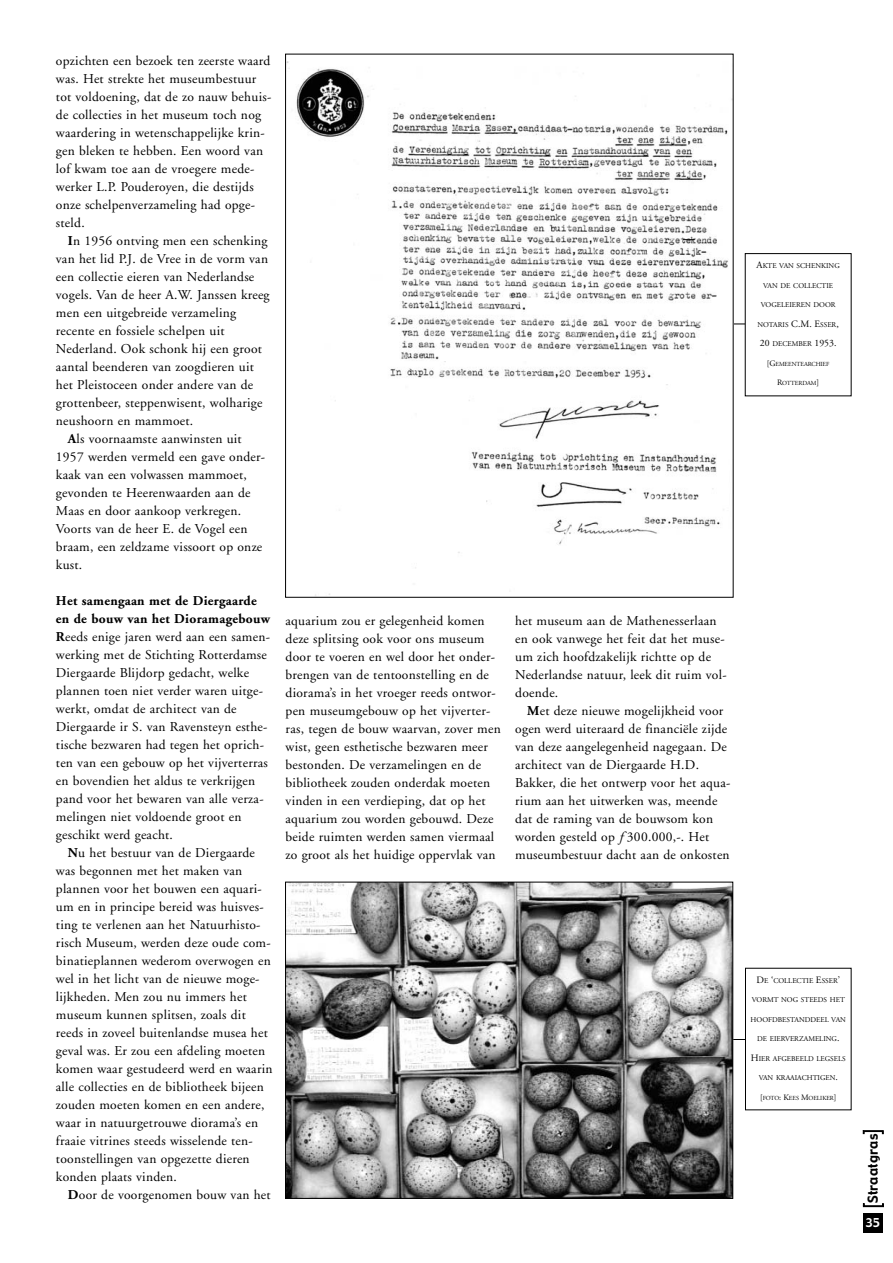
<style>
.page{position:relative;width:893px;height:1263px;background:#fff}
.page>*{position:absolute;margin:0;border:0;box-sizing:border-box;transform-origin:0 0}
.t1{font:13.5px/18px "Adobe Garamond";letter-spacing:.02em;color:#000}
.t2{font:13.5px "Gadget";letter-spacing:.02em;color:#000}
.t3{font:12px "Gadget";color:#fff}
.t4{font:7.35px "Adobe Garamond";color:#000}
.t5{font:6.15px "Adobe Garamond";letter-spacing:-.01em;color:#000}
.s1{font-weight:700}
.s2{font-style:italic}
.s3{font-size:9.75px}
.s4{font-size:8.25px}
</style>
<div class="page">
<svg style="left:733px;top:324px;width:12px;height:1px"></svg>
<svg style="left:862px;top:1203px;width:22px;height:4px"></svg>
<svg style="left:862px;top:1130px;width:22px;height:4px"></svg>
<div style="left:863px;top:1214px;width:19px;height:19px;background:#000"></div>
<svg style="left:733px;top:968px;width:118px;height:142px"></svg>
<img style="left:287px;top:62px;width:441px;height:533px">
<img style="left:287px;top:884px;width:444px;height:313px">
<div style="left:285px;top:882px;width:448px;height:317px;border:1px solid #000"></div>
<p class="t1" style="left:56px;top:53px;width:217px">opzichten een bezoek ten zeerste waard was. Het strekte het museumbestuur tot voldoening, dat de zo nauw behuis&shy;de collecties in het museum toch nog waardering in wetenschappelijke krin&shy;gen bleken te hebben. Een woord van lof kwam toe aan de vroegere mede&shy;werker L.P. Pouderoyen, die destijds onze schelpenverzameling had opge&shy;steld.</p>
<p class="t1" style="left:68px;top:233px;width:201px"><span class="s1">I</span>n 1956 ontving men een schenking</p>
<p class="t1" style="left:56px;top:251px;width:214px">van het lid P.J. de Vree in de vorm van</p>
<p class="t1" style="left:56px;top:269px;width:200px">een collectie eieren van Nederlandse</p>
<p class="t1" style="left:56px;top:287px;width:215px">vogels. Van de heer A.W. Janssen kreeg</p>
<p class="t1" style="left:56px;top:305px;width:182px">men een uitgebreide verzameling</p>
<p class="t1" style="left:56px;top:323px;width:170px">recente en fossiele schelpen uit</p>
<p class="t1" style="left:56px;top:341px;width:207px">Nederland. Ook schonk hij een groot</p>
<p class="t1" style="left:56px;top:359px;width:199px">aantal beenderen van zoogdieren uit</p>
<p class="t1" style="left:56px;top:377px;width:199px">het Pleistoceen onder andere van de</p>
<p class="t1" style="left:56px;top:395px;width:208px">grottenbeer, steppenwisent, wolharige</p>
<p class="t1" style="left:56px;top:413px;width:139px">neushoorn en mammoet.</p>
<p class="t1" style="left:68px;top:431px;width:175px"><span class="s1">A</span>ls voornaamste aanwinsten uit</p>
<p class="t1" style="left:56px;top:449px;width:211px">1957 werden vermeld een gave onder-</p>
<p class="t1" style="left:56px;top:467px;width:192px">kaak van een volwassen mammoet,</p>
<p class="t1" style="left:56px;top:485px;width:196px">gevonden te Heerenwaarden aan de</p>
<p class="t1" style="left:56px;top:503px;width:187px">Maas en door aankoop verkregen.</p>
<p class="t1" style="left:56px;top:521px;width:193px">Voorts van de heer E. de Vogel een</p>
<p class="t1" style="left:56px;top:539px;width:208px">braam, een zeldzame vissoort op onze</p>
<p class="t1" style="left:56px;top:557px;width:28px">kust.</p>
<p class="t1" style="left:56px;top:593px;width:216px"><span class="s1">Het samengaan met de Diergaarde en de bouw van het Dioramagebouw R</span>eeds enige jaren werd aan een samen&shy;werking met de Stichting Rotterdamse Diergaarde Blijdorp gedacht, welke plannen toen niet verder waren uitge&shy;werkt, omdat de architect van de Diergaarde ir S. van Ravensteyn esthe&shy;tische bezwaren had tegen het oprich&shy;ten van een gebouw op het vijverterras en bovendien het aldus te verkrijgen pand voor het bewaren van alle verza&shy;melingen niet voldoende groot en geschikt werd geacht.</p>
<p class="t1" style="left:56px;top:845px;width:218px;text-indent:12px"><span class="s1">N</span>u het bestuur van de Diergaarde was begonnen met het maken van plannen voor het bouwen een aquari&shy;um en in principe bereid was huisves&shy;ting te verlenen aan het Natuurhisto&shy;risch Museum, werden deze oude com&shy;binatieplannen wederom overwogen en wel in het licht van de nieuwe moge&shy;lijkheden. Men zou nu immers het museum kunnen splitsen, zoals dit reeds in zoveel buitenlandse musea het geval was. Er zou een afdeling moeten komen waar gestudeerd werd en waarin alle collecties en de bibliotheek bijeen zouden moeten komen en een andere, waar in natuurgetrouwe diorama’s en fraaie vitrines steeds wisselende ten&shy;toonstellingen van opgezette dieren konden plaats vinden.</p>
<p class="t1" style="left:68px;top:1187px;width:204px"><span class="s1">D</span>oor de voorgenomen bouw van het</p>
<p class="t1" style="left:285px;top:613px;width:217px">aquarium zou er gelegenheid komen deze splitsing ook voor ons museum door te voeren en wel door het onder&shy;brengen van de tentoonstelling en de diorama’s in het vroeger reeds ontwor&shy;pen museumgebouw op het vijverter&shy;ras, tegen de bouw waarvan, zover men wist, geen esthetische bezwaren meer bestonden. De verzamelingen en de bibliotheek zouden onderdak moeten vinden in een verdieping, dat op het aquarium zou worden gebouwd. Deze beide ruimten werden samen viermaal zo groot als het huidige oppervlak van</p>
<p class="t1" style="left:515px;top:613px;width:213px">het museum aan de Mathenesserlaan en ook vanwege het feit dat het muse&shy;um zich hoofdzakelijk richtte op de<br>Nederlandse natuur, leek dit ruim vol&shy;doende.</p>
<p class="t1" style="left:515px;top:703px;width:217px;text-indent:12px"><span class="s1">M</span>et deze nieuwe mogelijkheid voor ogen werd uiteraard de financiële zijde van deze aangelegenheid nagegaan. De architect van de Diergaarde H.D.<br>Bakker, die het ontwerp voor het aqua&shy;rium aan het uitwerken was, meende dat de raming van de bouwsom kon worden gesteld op <span class="s2">f</span> 300.000,-. Het museumbestuur dacht aan de onkosten</p>
<p class="t4" style="left:756px;top:263px;width:85px"><span class="s3">A</span>KTE VAN SCHENKING</p>
<p class="t4" style="left:763px;top:283px;width:71px">VAN DE COLLECTIE</p>
<p class="t4" style="left:760px;top:302px;width:76px">VOGELEIEREN DOOR</p>
<p class="t4" style="left:757px;top:322px;width:83px">NOTARIS <span class="s3">C.M. E</span>SSER<span class="s3">,</span></p>
<p class="t4" style="left:760px;top:341px;width:78px"><span class="s3">20</span> DECEMBER <span class="s3">1953.</span></p>
<p class="t5" style="left:766px;top:362px;width:64px"><span class="s4">[G</span>EMEENTEARCHIEF</p>
<p class="t5" style="left:777px;top:381px;width:43px"><span class="s4">R</span>OTTERDAM<span class="s4">]</span></p>
<p class="t4" style="left:756px;top:977px;width:85px"><span class="s3">D</span>E <span class="s3">‘</span>COLLECTIE <span class="s3">E</span>SSER<span class="s3">’</span></p>
<p class="t4" style="left:751px;top:997px;width:95px">VORMT NOG STEEDS HET</p>
<p class="t4" style="left:750px;top:1016px;width:97px">HOOFDBESTANDDEEL VAN</p>
<p class="t4" style="left:757px;top:1036px;width:84px">DE EIERVERZAMELING<span class="s3">.</span></p>
<p class="t4" style="left:750px;top:1055px;width:96px"><span class="s3">H</span>IER AFGEBEELD LEGSELS</p>
<p class="t4" style="left:758px;top:1075px;width:81px">VAN KRAAIACHTIGEN<span class="s3">.</span></p>
<p class="t5" style="left:760px;top:1095px;width:78px"><span class="s4">[</span>FOTO<span class="s4">: K</span>EES <span class="s4">M</span>OELIKER<span class="s4">]</span></p>
<p class="t2" style="left:867px;top:1203px;width:71px;rotate:-90deg">Straatgras</p>
<p class="t3" style="left:865px;top:1218px;width:16px">35</p>
</div>
